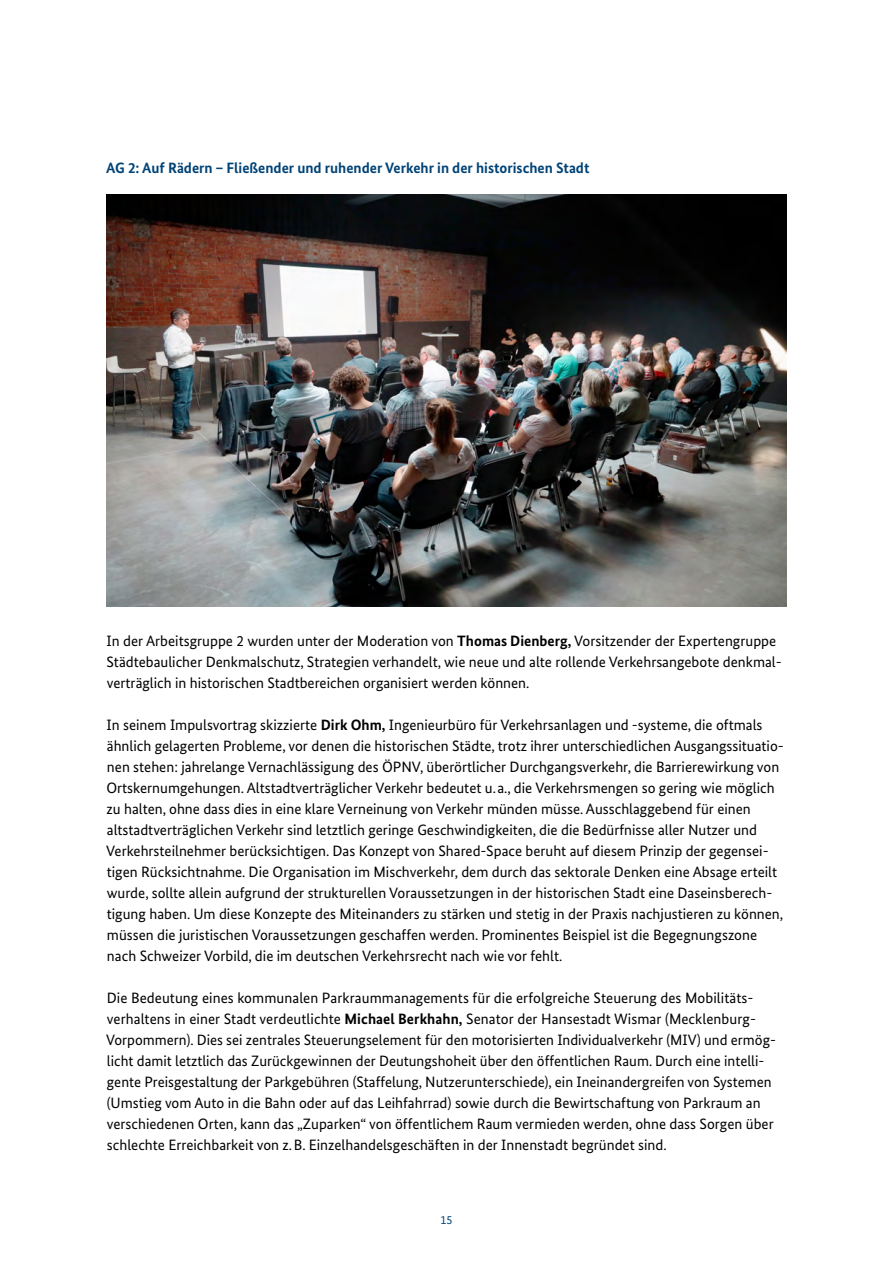
<style>
.page{position:relative;width:893px;height:1263px;background:#fff}
.page>*{position:absolute;margin:0;border:0;box-sizing:border-box;transform-origin:0 0}
.t1{font:15px/21px "Bundes Sans";color:#000}
.t2{font:700 15px "Bundes Sans";color:#004377}
.t3{font:12px "Bundes Sans";color:#004377}
.s1{font-weight:700}
</style>
<div class="page">
<img style="left:106px;top:194px;width:681px;height:413px">
<p class="t2" style="left:106px;top:159px;width:485px">AG 2: Auf Rädern – Fließender und ruhender Verkehr in der historischen Stadt</p>
<p class="t1" style="left:107px;top:630px;width:677px">In der Arbeitsgruppe 2 wurden unter der Moderation von <span class="s1">Thomas Dienberg,</span> Vorsitzender der Expertengruppe<br>Städtebaulicher Denkmalschutz, Strategien verhandelt, wie neue und alte rollende Verkehrsangebote denkmal&shy;verträglich in historischen Stadtbereichen organisiert werden können.</p>
<p class="t1" style="left:106px;top:714px;width:679px">In seinem Impulsvortrag skizzierte <span class="s1">Dirk Ohm,</span> Ingenieurbüro für Verkehrsanlagen und -systeme, die oftmals ähnlich gelagerten Probleme, vor denen die historischen Städte, trotz ihrer unterschiedlichen Ausgangssituatio&shy;nen stehen: jahrelange Vernachlässigung des ÖPNV, überörtlicher Durchgangsverkehr, die Barrierewirkung von Ortskernumgehungen. Altstadtverträglicher Verkehr bedeutet u.a., die Verkehrsmengen so gering wie möglich zu halten, ohne dass dies in eine klare Verneinung von Verkehr münden müsse. Ausschlaggebend für einen altstadtverträglichen Verkehr sind letztlich geringe Geschwindigkeiten, die die Bedürfnisse aller Nutzer und Verkehrsteilnehmer berücksichtigen. Das Konzept von Shared-Space beruht auf diesem Prinzip der gegensei&shy;tigen Rücksichtnahme. Die Organisation im Mischverkehr, dem durch das sektorale Denken eine Absage erteilt wurde, sollte allein aufgrund der strukturellen Voraussetzungen in der historischen Stadt eine Daseinsberech&shy;tigung haben. Um diese Konzepte des Miteinanders zu stärken und stetig in der Praxis nachjustieren zu können, müssen die juristischen Voraussetzungen geschaffen werden. Prominentes Beispiel ist die Begegnungszone nach Schweizer Vorbild, die im deutschen Verkehrsrecht nach wie vor fehlt.</p>
<p class="t1" style="left:106px;top:987px;width:671px">Die Bedeutung eines kommunalen Parkraummanagements für die erfolgreiche Steuerung des Mobilitäts&shy;verhaltens in einer Stadt verdeutlichte <span class="s1">Michael Berkhahn,</span> Senator der Hansestadt Wismar (Mecklenburg-Vorpommern). Dies sei zentrales Steuerungselement für den motorisierten Individualverkehr (MIV) und ermög&shy;licht damit letztlich das Zurückgewinnen der Deutungshoheit über den öffentlichen Raum. Durch eine intelli&shy;gente Preisgestaltung der Parkgebühren (Staffelung, Nutzerunterschiede), ein Ineinandergreifen von Systemen (Umstieg vom Auto in die Bahn oder auf das Leihfahrrad) sowie durch die Bewirtschaftung von Parkraum an verschiedenen Orten, kann das „Zuparken“ von öffentlichem Raum vermieden werden, ohne dass Sorgen über schlechte Erreichbarkeit von z.B. Einzelhandelsgeschäften in der Innenstadt begründet sind.</p>
<p class="t3" style="left:440px;top:1213px;width:13px">15</p>
</div>
